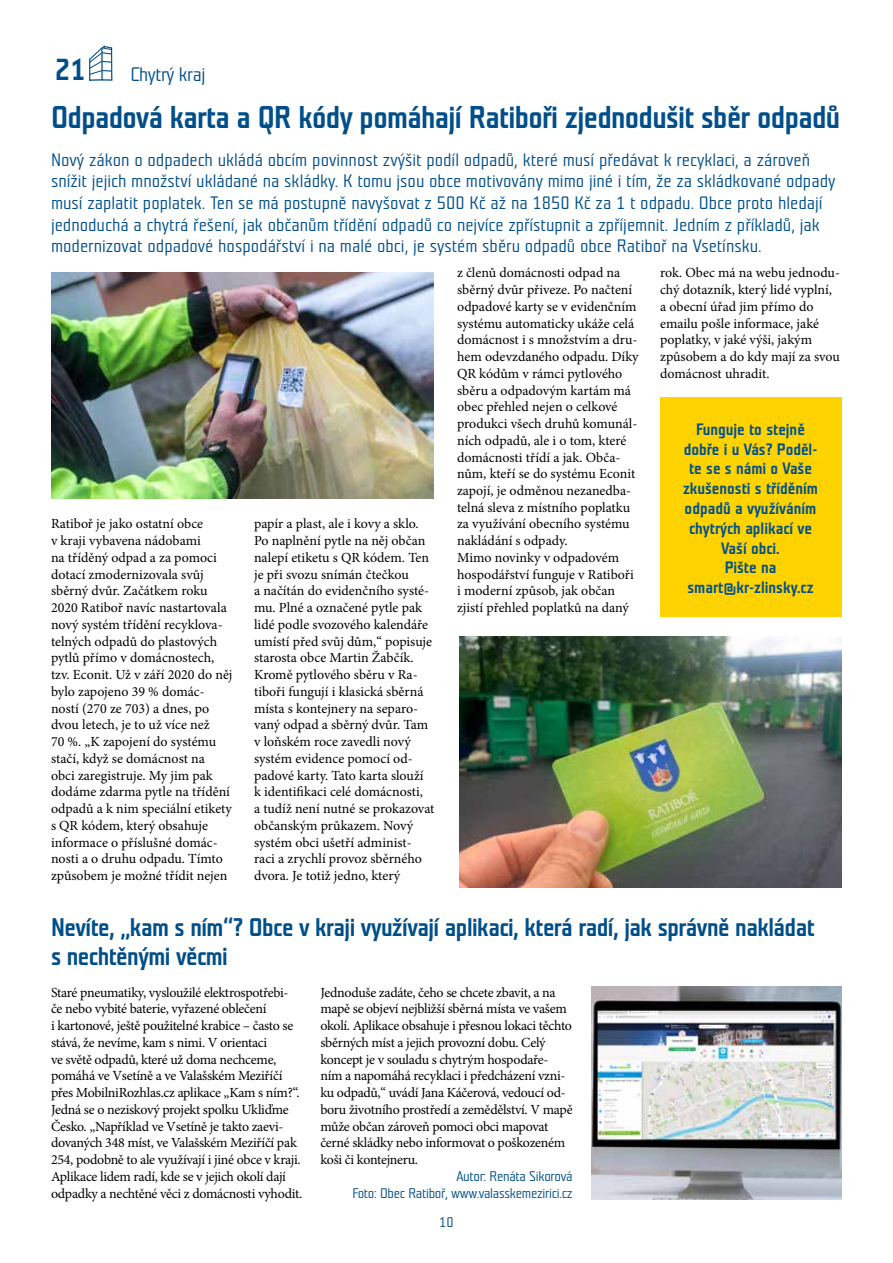
<style>
.page{position:relative;width:893px;height:1263px;background:#fff}
.page>*{position:absolute;margin:0;border:0;box-sizing:border-box;transform-origin:0 0}
.t1{font:700 31.5px "Teuton Mager";letter-spacing:-.02em;color:#004f8a}
.t2{font:30.3px "Teuton Fett";color:#004f89}
.t3{font:700 25.5px/28.5px "Teuton Mager";letter-spacing:-.02em;color:#004f8a}
.t4{font:19.5px "Teuton Mager";letter-spacing:-.02em;color:#004f8a}
.t5{font:18px/21.6px "Teuton Mager";color:#004f8a}
.t6{font:700 16.5px/19.8px "Teuton Mager";color:#00508c;text-align:center}
.t7{font:13.95px/16.8px "Minion Pro";letter-spacing:-.005em;color:#000}
.t8{font:13.95px/16.8px "Teuton Mager";letter-spacing:-.02em;color:#004f89;text-align:right}
.t9{font:13.95px "Teuton Mager";color:#004f8a}
</style>
<div class="page">
<svg style="left:89px;top:45px;width:24px;height:36px"></svg>
<img style="left:51px;top:272px;width:383px;height:227px">
<img style="left:459px;top:636px;width:383px;height:251px">
<div style="left:660px;top:397px;width:182px;height:220px;background:#ffd300"></div>
<img style="left:591px;top:986px;width:251px;height:213px">
<h2 class="t2" style="left:54px;top:55px;width:33px">21</h2>
<h3 class="t4" style="left:130px;top:64px;width:77px">Chytrý kraj</h3>
<h1 class="t1" style="left:51px;top:102px;width:791px">Odpadová karta a QR kódy pomáhají Ratiboři zjednodušit sběr odpadů</h1>
<p class="t5" style="left:51px;top:149px;width:786px">Nový zákon o odpadech ukládá obcím povinnost zvýšit podíl odpadů, které musí předávat k recyklaci, a zároveň snížit jejich množství ukládané na skládky. K tomu jsou obce motivovány mimo jiné i tím, že za skládkované odpady musí zaplatit poplatek. Ten se má postupně navyšovat z 500 Kč až na 1850 Kč za 1 t odpadu. Obce proto hledají jednoduchá a chytrá řešení, jak občanům třídění odpadů co nejvíce zpřístupnit a zpříjemnit. Jedním z příkladů, jak modernizovat odpadové hospodářství i na malé obci, je systém sběru odpadů obce Ratiboř na Vsetínsku.</p>
<p class="t7" style="left:51px;top:516px;width:183px">Ratiboř je jako ostatní obce<br>v kraji vybavena nádobami<br>na tříděný odpad a za pomoci dotací zmodernizovala svůj sběrný dvůr. Začátkem roku<br>2020 Ratiboř navíc nastartovala nový systém třídění recyklova&shy;telných odpadů do plastových pytlů přímo v domácnostech, tzv. Econit. Už v září 2020 do něj bylo zapojeno 39 % domác&shy;ností (270 ze 703) a dnes, po dvou letech, je to už více než<br>70 %. „K zapojení do systému stačí, když se domácnost na<br>obci zaregistruje. My jim pak dodáme zdarma pytle na třídění odpadů a k nim speciální etikety s QR kódem, který obsahuje informace o příslušné domác&shy;nosti a o druhu odpadu. Tímto způsobem je možné třídit nejen</p>
<p class="t7" style="left:254px;top:516px;width:182px">papír a plast, ale i kovy a sklo.<br>Po naplnění pytle na něj občan nalepí etiketu s QR kódem. Ten je při svozu snímán čtečkou<br>a načítán do evidenčního systé&shy;mu. Plné a označené pytle pak lidé podle svozového kalendáře umístí před svůj dům,“ popisuje starosta obce Martin Žabčík.<br>Kromě pytlového sběru v Ra&shy;tiboři fungují i klasická sběrná místa s kontejnery na separo&shy;vaný odpad a sběrný dvůr. Tam v loňském roce zavedli nový systém evidence pomocí od&shy;padové karty. Tato karta slouží<br>k identifikaci celé domácnosti,<br>a tudíž není nutné se prokazovat občanským průkazem. Nový systém obci ušetří administ&shy;raci a zrychlí provoz sběrného dvora. Je totiž jedno, který</p>
<p class="t7" style="left:457px;top:265px;width:183px">z členů domácnosti odpad na sběrný dvůr přiveze. Po načtení odpadové karty se v evidenčním systému automaticky ukáže celá domácnost i s množstvím a dru&shy;hem odevzdaného odpadu. Díky<br>QR kódům v rámci pytlového sběru a odpadovým kartám má obec přehled nejen o celkové produkci všech druhů komunál&shy;ních odpadů, ale i o tom, které domácnosti třídí a jak. Obča&shy;nům, kteří se do systému Econit zapojí, je odměnou nezanedba&shy;telná sleva z místního poplatku za využívání obecního systému nakládání s odpady.<br>Mimo novinky v odpadovém hospodářství funguje v Ratiboři i moderní způsob, jak občan zjistí přehled poplatků na daný</p>
<p class="t7" style="left:660px;top:265px;width:181px">rok. Obec má na webu jednodu&shy;chý dotazník, který lidé vyplní, a obecní úřad jim přímo do emailu pošle informace, jaké poplatky, v jaké výši, jakým způsobem a do kdy mají za svou domácnost uhradit.</p>
<p class="t6" style="left:683px;top:420px;width:137px">Funguje to stejně dobře i u Vás? Poděl&shy;te se s námi o Vaše zkušenosti s tříděním odpadů a využíváním chytrých aplikací ve<br>Vaší obci.<br>Pište na smart@kr-zlinsky.cz</p>
<h3 class="t3" style="left:51px;top:914px;width:765px">Nevíte, „kam s ním“? Obce v kraji využívají aplikaci, která radí, jak správně nakládat s nechtěnými věcmi</h3>
<p class="t7" style="left:51px;top:984px;width:253px">Staré pneumatiky, vysloužilé elektrospotřebi&shy;če nebo vybité baterie, vyřazené oblečení<br>i kartonové, ještě použitelné krabice – často se stává, že nevíme, kam s nimi. V orientaci<br>ve světě odpadů, které už doma nechceme, pomáhá ve Vsetíně a ve Valašském Meziříčí přes MobilniRozhlas.cz aplikace „Kam s ním?“.<br>Jedná se o neziskový projekt spolku Ukliďme Česko. „Například ve Vsetíně je takto zaevi&shy;dovaných 348 míst, ve Valašském Meziříčí pak 254, podobně to ale využívají i jiné obce v kraji.<br>Aplikace lidem radí, kde se v jejich okolí dají odpadky a nechtěné věci z domácnosti vyhodit.</p>
<p class="t7" style="left:320px;top:984px;width:254px">Jednoduše zadáte, čeho se chcete zbavit, a na mapě se objeví nejbližší sběrná místa ve vašem okolí. Aplikace obsahuje i přesnou lokaci těchto sběrných míst a jejich provozní dobu. Celý koncept je v souladu s chytrým hospodaře&shy;ním a napomáhá recyklaci i předcházení vzni&shy;ku odpadů,“ uvádí Jana Káčerová, vedoucí od&shy;boru životního prostředí a zemědělství. V mapě může občan zároveň pomoci obci mapovat černé skládky nebo informovat o poškozeném koši či kontejneru.</p>
<p class="t8" style="left:353px;top:1168px;width:222px">Autor: Renáta Sikorová<br>Foto: Obec Ratiboř, www.valasskemezirici.cz</p>
<p class="t9" style="left:439px;top:1215px;width:16px">10</p>
</div>
